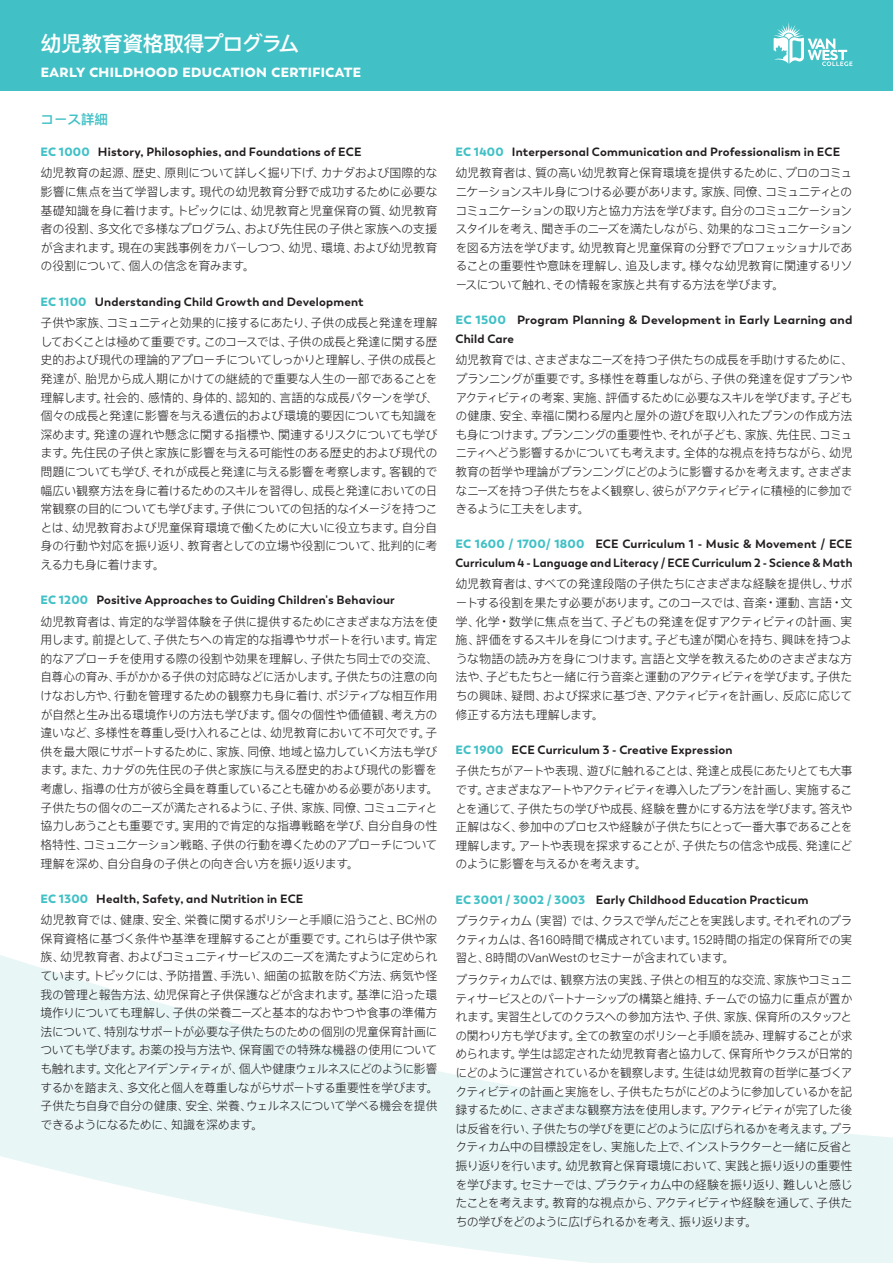
<style>
.page{position:relative;width:893px;height:1263px;background:#fff}
.page>*{position:absolute;margin:0;border:0;box-sizing:border-box;transform-origin:0 0}
.Table_List_-_SCM{font:21px "Ping Fang SC Heavy";letter-spacing:-.04em;color:#fff}
.Table_List_-_SCM-2{font:700 18px "Boston";letter-spacing:-.01em;color:#fff}
.body_titles{font:13.5px "Ping Fang SC Heavy";color:#41c1c6}
.course_description_body_text{font:12px/18.6px "Ping Fang SC Regular";letter-spacing:-.04em;color:#231f20;text-align:justify}
.Title_course_Description{font:700 12px/18.6px "Boston";letter-spacing:.015em;color:#231f20}
.s1{font-weight:900;color:#41c1c6}
.s2{font-family:"K Fhimaji"}
</style>
<div class="page">
<div style="left:0;top:0;width:893px;height:91px;background:#41c1c6"></div>
<svg style="left:774px;top:22px;width:78px;height:44px"></svg>
<svg style="left:0;top:955px;width:893px;height:308px;fill:#e9f6f6"></svg>
<p class="Table_List_-_SCM" style="left:40px;top:31px;width:261px">幼児教育資格取得プログラム</p>
<p class="Table_List_-_SCM-2" style="left:40px;top:59px;width:322px">early childhood education certificate</p>
<p class="body_titles" style="left:40px;top:111px;width:69px">コース詳細</p>
<p class="Title_course_Description" style="left:40px;top:142px;width:322px"><span class="s1">EC 1000</span> History, Philosophies, and Foundations of ECE</p>
<p class="course_description_body_text" style="left:40px;top:164px;width:398px">幼児教育の起源、歴史、原則について詳しく掘り下げ、カナダおよび国際的な影響に焦点を当て学習します。現代の幼児教育分野で成功するために必要な基礎知識を身に着けます。トピックには、幼児教育と児童保育の質、幼児教育者の役割、多文化で多様なプログラム、および先住民の子供と家族への支援が含まれます。現在の実践事例をカバーしつつ、幼児、環境、および幼児教育の役割について、個人の信念を育みます。</p>
<p class="Title_course_Description" style="left:40px;top:292px;width:325px"><span class="s1">EC 1100</span> Understanding Child Growth and Development</p>
<p class="course_description_body_text" style="left:40px;top:314px;width:398px">子供や家族、コミュニティと効果的に接するにあたり、子供の成長と発達を理解しておくことは極めて重要です。このコースでは、子供の成長と発達に関する歴史的および現代の理論的アプローチについてしっかりと理解し、子供の成長と発達が、胎児から成人期にかけての継続的で重要な人生の一部であることを理解します。社会的、感情的、身体的、認知的、言語的な成長パターンを学び、個々の成長と発達に影響を与える遺伝的および環境的要因についても知識を深めます。発達の遅れや懸念に関する指標や、関連するリスクについても学びます。先住民の子供と家族に影響を与える可能性のある歴史的および現代の問題についても学び、それが成長と発達に与える影響を考察します。客観的で幅広い観察方法を身に着けるためのスキルを習得し、成長と発達においての日常観察の目的についても学びます。子供についての包括的なイメージを持つことは、幼児教育および児童保育環境で働くために大いに役立ちます。自分自身の行動や対応を振り返り、教育者としての立場や役割について、批判的に考える力も身に着けます。</p>
<p class="Title_course_Description" style="left:40px;top:591px;width:356px"><span class="s1">EC 1200</span> Positive Approaches to Guiding Children's Behaviour</p>
<p class="course_description_body_text" style="left:40px;top:612px;width:398px">幼児教育者は、肯定的な学習体験を子供に提供するためにさまざまな方法を使用します。前提として、子供たちへの肯定的な指導やサポートを行います。肯定的なアプローチを使用する際の役割や効果を理解し、子供たち同士での交流、自尊心の育み、手がかかる子供の対応時などに活かします。子供たちの注意の向けなおし方や、行動を管理するための観察力も身に着け、ポジティブな相互作用が自然と生み出る環境作りの方法も学びます。個々の個性や価値観、考え方の違いなど、多様性を尊重し受け入れることは、幼児教育において不可欠です。子供を最大限にサポートするために、家族、同僚、地域と協力していく方法も学びます。また、カナダの先住民の子供と家族に与える歴史的および現代の影響を考慮し、指導の仕方が彼ら全員を尊重していることも確かめる必要があります。子供たちの個々のニーズが満たされるように、子供、家族、同僚、コミュニティと協力しあうことも重要です。実用的で肯定的な指導戦略を学び、自分自身の性格特性、コミュニケーション戦略、子供の行動を導くためのアプローチについて理解を深め、自分自身の子供との向き合い方を振り返ります。</p>
<p class="Title_course_Description" style="left:40px;top:889px;width:264px"><span class="s1">EC 1300</span> Health, Safety, and Nutrition in ECE</p>
<p class="course_description_body_text" style="left:40px;top:911px;width:398px">幼児教育では、健康、安全、栄養に関するポリシーと手順に沿うこと、BC州の保育資格に基づく条件や基準を理解することが重要です。これらは子供や家族、幼児教育者、およびコミュニティサービスのニーズを満たすように定められています。トピックには、予防措置、手洗い、細菌の拡散を防ぐ方法、病気や怪我の管理と報告方法、幼児保育と子供保護などが含まれます。基準に沿った環境作りについても理解し、子供の栄養ニーズと基本的なおやつや食事の準備方法について、特別なサポートが必要な子供たちのための個別の児童保育計画についても学びます。お薬の投与方法や、保育園での特殊な機器の使用についても触れます。文化とアイデンティティが、個人や健康ウェルネスにどのように影響するかを踏まえ、多文化と個人を尊重しながらサポートする重要性を学びます。子供たち自身で自分の健康、安全、栄養、ウェルネスについて学べる機会を提供できるようになるために、知識を深めます。</p>
<p class="Title_course_Description" style="left:455px;top:142px;width:386px"><span class="s1">EC 1400</span> Interpersonal Communication and Professionalism in ECE</p>
<p class="course_description_body_text" style="left:455px;top:164px;width:398px">幼児教育者は、質の高い幼児教育と保育環境を提供するために、プロのコミュニケーションスキル身につける必要があります。家族、同僚、コミュニティとのコミュニケーションの取り方と協力方法を学びます。自分のコミュニケーションスタイルを考え、聞き手のニーズを満たしながら、効果的なコミュニケーションを図る方法を学びます。幼児教育と児童保育の分野でプロフェッショナルであることの重要性や意味を理解し、追及します。様々な幼児教育に関連するリソースについて触れ、その情報を家族と共有する方法を学びます。</p>
<p class="Title_course_Description" style="left:455px;top:311px;width:398px"><span class="s1">EC 1500</span> Program Planning &amp; Development in Early Learning and<br>Child Care</p>
<p class="course_description_body_text" style="left:455px;top:351px;width:398px">幼児教育では、さまざまなニーズを持つ子供たちの成長を手助けするために、プランニングが重要です。多様性を尊重しながら、子供の発達を促すプランやアクティビティの考案、実施、評価するために必要なスキルを学びます。子どもの健康、安全、幸福に関わる屋内と屋外の遊びを取り入れたプランの作成方法も身につけます。プランニングの重要性や、それが子ども、家族、先住民、コミュニティへどう影響するかについても考えます。全体的な視点を持ちながら、幼児教育の哲学や理論がプランニングにどのように影響するかを考えます。さまざまなニーズを持つ子供たちをよく観察し、彼らがアクティビティに積極的に参加できるように工夫をします。</p>
<p class="Title_course_Description" style="left:455px;top:535px;width:398px"><span class="s1">EC 1600 / 1700/ 1800</span> ECE Curriculum 1 - Music &amp; Movement / ECE<br>Curriculum 4 - Language and Literacy / ECE Curriculum 2 - Science &amp; Math</p>
<p class="course_description_body_text" style="left:455px;top:575px;width:398px">幼児教育者は、すべての発達段階の子供たちにさまざまな経験を提供し、サポートする役割を果たす必要があります。このコースでは、音楽<span class="s2">・</span>運動、言語<span class="s2">・</span>文学、化学<span class="s2">・</span>数学に焦点を当て、子どもの発達を促すアクティビティの計画、実施、評価をするスキルを身につけます。子ども達が関心を持ち、興味を持つような物語の読み方を身につけます。言語と文学を教えるためのさまざまな方法や、子どもたちと一緒に行う音楽と運動のアクティビティを学びます。子供たちの興味、疑問、および探求に基づき、アクティビティを計画し、反応に応じて修正する方法も理解します。</p>
<p class="Title_course_Description" style="left:455px;top:740px;width:279px"><span class="s1">EC 1900</span> ECE Curriculum 3 - Creative Expression</p>
<p class="course_description_body_text" style="left:455px;top:762px;width:398px">子供たちがアートや表現、遊びに触れることは、発達と成長にあたりとても大事です。さまざまなアートやアクティビティを導入したプランを計画し、実施することを通じて、子供たちの学びや成長、経験を豊かにする方法を学びます。答えや正解はなく、参加中のプロセスや経験が子供たちにとって一番大事であることを理解します。アートや表現を探求することが、子供たちの信念や成長、発達にどのように影響を与えるかを考えます。</p>
<p class="Title_course_Description" style="left:455px;top:890px;width:354px"><span class="s1">EC 3001 / 3002 / 3003</span> Early Childhood Education Practicum</p>
<p class="course_description_body_text" style="left:455px;top:911px;width:398px">プラクティカム（実習）では、クラスで学んだことを実践します。それぞれのプラクティカムは、各160時間で構成されています。152時間の指定の保育所での実習と、8時間のVanWestのセミナーが含まれています。</p>
<p class="course_description_body_text" style="left:455px;top:970px;width:398px">プラクティカムでは、観察方法の実践、子供との相互的な交流、家族やコミュニティサービスとのパートナーシップの構築と維持、チームでの協力に重点が置かれます。実習生としてのクラスへの参加方法や、子供、家族、保育所のスタッフとの関わり方も学びます。全ての教室のポリシーと手順を読み、理解することが求められます。学生は認定された幼児教育者と協力して、保育所やクラスが日常的にどのように運営されているかを観察します。生徒は幼児教育の哲学に基づくアクティビティの計画と実施をし、子供もたちがにどのように参加しているかを記録するために、さまざまな観察方法を使用します。アクティビティが完了した後は反省を行い、子供たちの学びを更にどのように広げられるかを考えます。プラクティカム中の目標設定をし、実施した上で、インストラクターと一緒に反省と振り返りを行います。幼児教育と保育環境において、実践と振り返りの重要性を学びます。セミナーでは、プラクティカム中の経験を振り返り、難しいと感じたことを考えます。教育的な視点から、アクティビティや経験を通して、子供たちの学びをどのように広げられるかを考え、振り返ります。</p>
</div>
